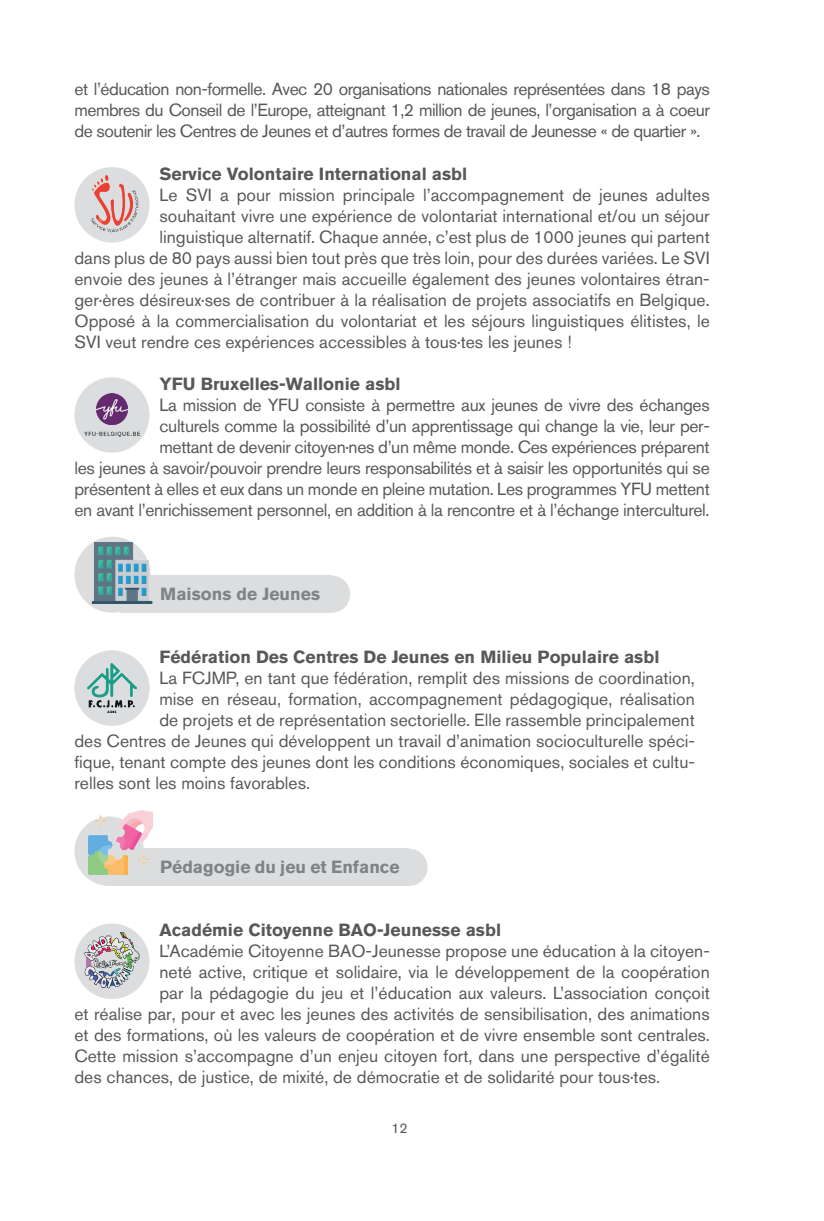
<style>
.page{position:relative;width:824px;height:1221px;background:#fff}
.page>*{position:absolute;margin:0;border:0;box-sizing:border-box;transform-origin:0 0}
.t1{font:17.5px/21px "Akzidenz Grotesk BQ";color:#57585a;text-align:justify}
.t2{font:17.5px/21px "Akzidenz Grotesk BQ";letter-spacing:-.02em;color:#57585a;text-align:right}
.t3{font:700 17.5px "Akzidenz Grotesk BQ";color:#57585a}
.t4{font:700 17.5px "Akzidenz Grotesk BQ";color:#808285}
.t5{font:14px "Akzidenz Grotesk BQ";color:#57585a}
</style>
<div class="page">
<div style="left:74px;top:167px;width:75px;height:75px;background:#dcdddf;border-radius:50%"></div>
<img style="left:90px;top:175px;width:49px;height:58px">
<div style="left:74px;top:377px;width:75px;height:75px;background:#dcdddf;border-radius:50%"></div>
<img style="left:84px;top:393px;width:55px;height:43px">
<div style="left:109px;top:848px;width:300px;height:37px;background:#dcdddf"></div>
<div style="left:390px;top:848px;width:37px;height:37px;background:#dcdddf;border-radius:50%"></div>
<img style="left:74px;top:923px;width:75px;height:75px">
<div style="left:74px;top:816px;width:70px;height:69px;background:#dcdddf;border-radius:50%"></div>
<img style="left:88px;top:810px;width:65px;height:64px">
<div style="left:120px;top:575px;width:211px;height:37px;background:#dcdddf"></div>
<div style="left:313px;top:575px;width:37px;height:37px;background:#dcdddf;border-radius:50%"></div>
<div style="left:74px;top:650px;width:75px;height:75px;background:#dcdddf;border-radius:50%"></div>
<img style="left:88px;top:663px;width:48px;height:49px">
<div style="left:74px;top:536px;width:76px;height:76px;background:#dcdddf;border-radius:50%"></div>
<img style="left:92px;top:542px;width:60px;height:61px">
<p class="t1" style="left:74px;top:78px;width:637px">et l’éducation non-formelle. Avec 20 organisations nationales représentées dans 18 pays membres du Conseil de l’Europe, atteignant 1,2 million de jeunes, l’organisation a à coeur de soutenir les Centres de Jeunes et d’autres formes de travail de Jeunesse « de quartier ».</p>
<p class="t3" style="left:159px;top:163px;width:309px">Service Volontaire International asbl</p>
<p class="t1" style="left:159px;top:184px;width:552px">Le SVI a pour mission principale l’accompagnement de jeunes adultes</p>
<p class="t1" style="left:159px;top:205px;width:551px">souhaitant vivre une expérience de volontariat international et/ou un séjour</p>
<p class="t1" style="left:159px;top:226px;width:551px">linguistique alternatif. Chaque année, c’est plus de 1000 jeunes qui partent</p>
<p class="t1" style="left:74px;top:247px;width:636px">dans plus de 80 pays aussi bien tout près que très loin, pour des durées variées. Le SVI</p>
<p class="t1" style="left:74px;top:268px;width:636px">envoie des jeunes à l’étranger mais accueille également des jeunes volontaires étran-</p>
<p class="t1" style="left:74px;top:289px;width:636px">ger·ères désireux·ses de contribuer à la réalisation de projets associatifs en Belgique.</p>
<p class="t1" style="left:74px;top:310px;width:636px">Opposé à la commercialisation du volontariat et les séjours linguistiques élitistes, le</p>
<p class="t1" style="left:74px;top:331px;width:499px">SVI veut rendre ces expériences accessibles à tous·tes les jeunes !</p>
<p class="t3" style="left:159px;top:373px;width:243px">YFU Bruxelles-Wallonie asbl</p>
<p class="t2" style="left:74px;top:394px;width:637px">La mission de YFU consiste à permettre aux jeunes de vivre des échanges<br>culturels comme la possibilité d’un apprentissage qui change la vie, leur per-<br>mettant de devenir citoyen·nes d’un même monde. Ces expériences préparent<br>les jeunes à savoir/pouvoir prendre leurs responsabilités et à saisir les opportunités qui se présentent à elles et eux dans un monde en pleine mutation. Les programmes YFU mettent en avant l’enrichissement personnel, en addition à la rencontre et à l’échange interculturel.</p>
<p class="t4" style="left:160px;top:583px;width:161px">Maisons de Jeunes</p>
<p class="t3" style="left:159px;top:646px;width:501px">Fédération Des Centres De Jeunes en Milieu Populaire asbl</p>
<p class="t1" style="left:159px;top:667px;width:537px">La FCJMP, en tant que fédération, remplit des missions de coordination,</p>
<p class="t1" style="left:159px;top:688px;width:537px">mise en réseau, formation, accompagnement pédagogique, réalisation</p>
<p class="t1" style="left:159px;top:709px;width:537px">de projets et de représentation sectorielle. Elle rassemble principalement</p>
<p class="t1" style="left:74px;top:730px;width:622px">des Centres de Jeunes qui développent un travail d’animation socioculturelle spéci-</p>
<p class="t1" style="left:74px;top:751px;width:622px">fique, tenant compte des jeunes dont les conditions économiques, sociales et cultu-</p>
<p class="t1" style="left:74px;top:772px;width:237px">relles sont les moins favorables.</p>
<p class="t4" style="left:160px;top:856px;width:241px">Pédagogie du jeu et Enfance</p>
<p class="t3" style="left:159px;top:919px;width:343px">Académie Citoyenne BAO-Jeunesse asbl</p>
<p class="t1" style="left:159px;top:940px;width:552px">L’Académie Citoyenne BAO-Jeunesse propose une éducation à la citoyen-</p>
<p class="t1" style="left:159px;top:961px;width:552px">neté active, critique et solidaire, via le développement de la coopération</p>
<p class="t1" style="left:159px;top:982px;width:552px">par la pédagogie du jeu et l’éducation aux valeurs. L’association conçoit</p>
<p class="t1" style="left:74px;top:1003px;width:636px">et réalise par, pour et avec les jeunes des activités de sensibilisation, des animations</p>
<p class="t1" style="left:74px;top:1024px;width:637px">et des formations, où les valeurs de coopération et de vivre ensemble sont centrales.</p>
<p class="t1" style="left:74px;top:1045px;width:637px">Cette mission s’accompagne d’un enjeu citoyen fort, dans une perspective d’égalité</p>
<p class="t1" style="left:74px;top:1066px;width:587px">des chances, de justice, de mixité, de démocratie et de solidarité pour tous·tes.</p>
<p class="t5" style="left:391px;top:1119px;width:18px">12</p>
</div>
